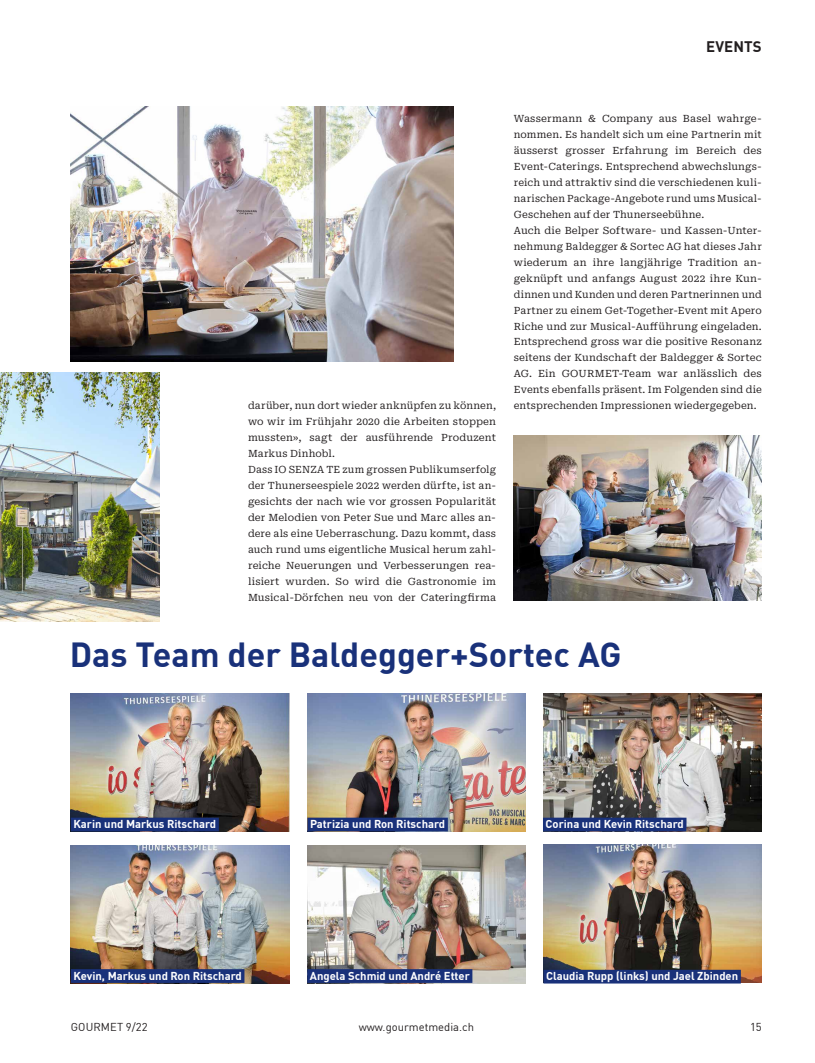
<style>
.page{position:relative;width:815px;height:1063px;background:#fff}
.page>*{position:absolute;margin:0;border:0;box-sizing:border-box;transform-origin:0 0}
.t1{font:700 34.12px "DINOT";color:#19317a}
.t2{font:700 15px "DINOT";letter-spacing:.01em;color:#231f20}
.t3{font:700 11.25px "DINOT";color:#fff}
.t4{font:11.25px "DINOT";color:#231f20}
.t5{font:10px/16px "Roboto Serif";letter-spacing:.01em;color:#231f20}
</style>
<div class="page">
<img style="left:71px;top:693px;width:218px;height:138px">
<img style="left:71px;top:845px;width:218px;height:138px">
<img style="left:307px;top:693px;width:219px;height:138px">
<img style="left:307px;top:845px;width:219px;height:138px">
<img style="left:543px;top:693px;width:219px;height:138px">
<img style="left:543px;top:845px;width:219px;height:138px">
<img style="left:514px;top:435px;width:248px;height:166px">
<img style="left:71px;top:106px;width:383px;height:255px">
<img style="left:0;top:372px;width:160px;height:249px">
<div style="left:71px;top:818px;width:148px;height:13px;background:#19317a"></div>
<div style="left:543px;top:970px;width:198px;height:14px;background:#19317a"></div>
<div style="left:71px;top:969px;width:173px;height:14px;background:#19317a"></div>
<div style="left:307px;top:818px;width:141px;height:13px;background:#19317a"></div>
<div style="left:307px;top:969px;width:165px;height:14px;background:#19317a"></div>
<div style="left:543px;top:818px;width:143px;height:13px;background:#19317a"></div>
<h2 class="t2" style="left:706px;top:35px;width:57px">EVENTS</h2>
<p class="t5" style="left:514px;top:110px;width:250px">Wassermann &amp; Company aus Basel wahrge&shy;nommen. Es handelt sich um eine Partnerin mit äusserst grosser Erfahrung im Bereich des Event-Caterings. Entsprechend abwechslungs&shy;reich und attraktiv sind die verschiedenen kuli&shy;narischen Package-Angebote rund ums Musical-Geschehen auf der Thunerseebühne.<br>Auch die Belper Software- und Kassen-Unter&shy;nehmung Baldegger &amp; Sortec AG hat dieses Jahr wiederum an ihre langjährige Tradition an&shy;geknüpft und anfangs August 2022 ihre Kun&shy;dinnen und Kunden und deren Partnerinnen und Partner zu einem Get-Together-Event mit Apero Riche und zur Musical-Aufführung eingeladen.<br>Entsprechend gross war die positive Resonanz seitens der Kundschaft der Baldegger &amp; Sortec AG. Ein GOURMET-Team war anlässlich des Events ebenfalls präsent. Im Folgenden sind die entsprechenden Impressionen wiedergegeben.</p>
<p class="t5" style="left:248px;top:397px;width:250px">darüber, nun dort wieder anknüpfen zu können, wo wir im Frühjahr 2020 die Arbeiten stoppen mussten», sagt der ausführende Produzent Markus Dinhobl.<br>Dass IO SENZA TE zum grossen Publikumserfolg der Thunerseespiele 2022 werden dürfte, ist an&shy;gesichts der nach wie vor grossen Popularität der Melodien von Peter Sue und Marc alles an&shy;dere als eine Ueberraschung. Dazu kommt, dass auch rund ums eigentliche Musical herum zahl&shy;reiche Neuerungen und Verbesserungen rea&shy;lisiert wurden. So wird die Gastronomie im Musical-Dörfchen neu von der Cateringfirma</p>
<h1 class="t1" style="left:70px;top:628px;width:553px">Das Team der Baldegger+Sortec AG</h1>
<p class="t3" style="left:73px;top:815px;width:144px">Karin und Markus Ritschard</p>
<p class="t3" style="left:310px;top:815px;width:137px">Patrizia und Ron Ritschard</p>
<p class="t3" style="left:546px;top:815px;width:140px">Corina und Kevin Ritschard</p>
<p class="t3" style="left:310px;top:967px;width:161px">Angela Schmid und André Etter</p>
<p class="t3" style="left:73px;top:967px;width:170px">Kevin, Markus und Ron Ritschard</p>
<p class="t3" style="left:546px;top:968px;width:194px">Claudia Rupp (links) und Jael Zbinden</p>
<p class="t4" style="left:71px;top:1018px;width:78px">GOURMET 9/22</p>
<p class="t4" style="left:359px;top:1018px;width:117px">www.gourmetmedia.ch</p>
<p class="t4" style="left:750px;top:1018px;width:13px">15</p>
</div>
